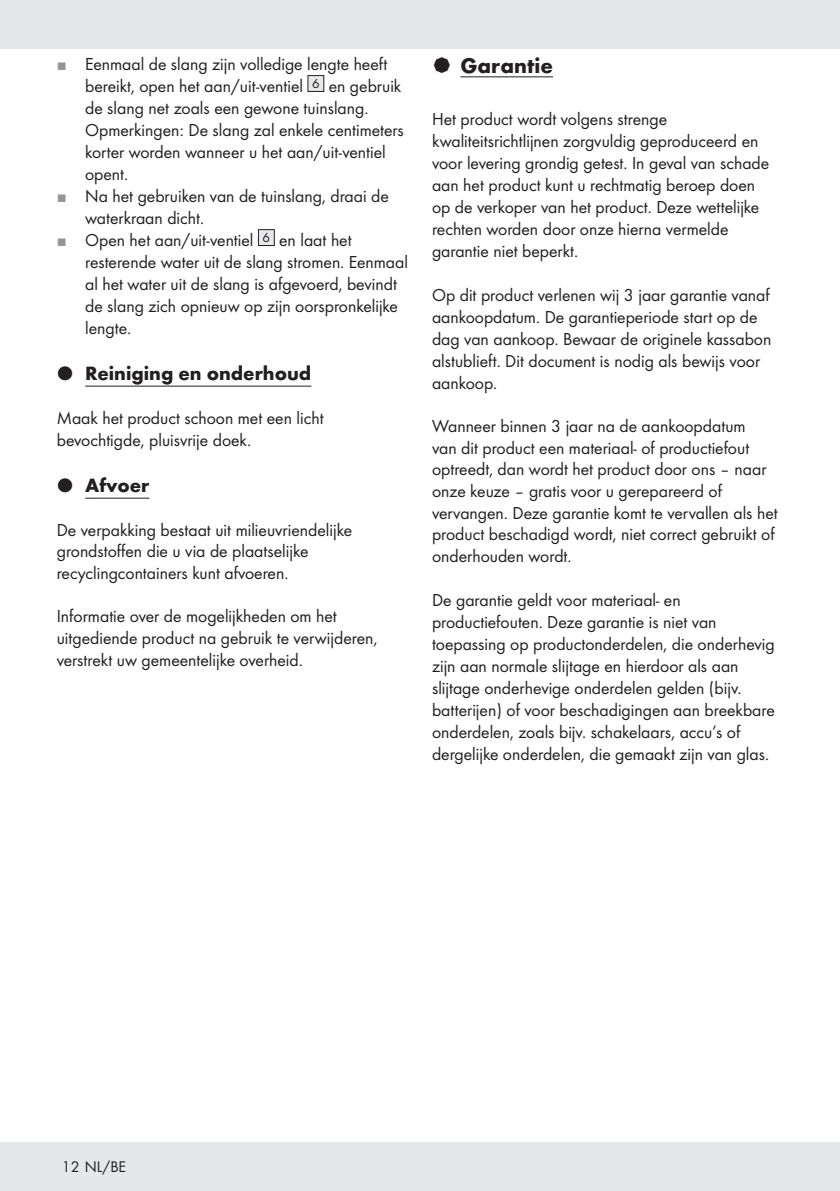
<style>
.page{position:relative;width:840px;height:1191px;background:#fff}
.page>*{position:absolute;margin:0;border:0;box-sizing:border-box;transform-origin:0 0}
.t1{font:700 22px "Futura";color:#231f20}
.t2{font:700 20px "Futura";color:#231f20}
.t3{font:18px/22px "Futura Boo";color:#231f20}
.t4{font:16px "Futura Boo";color:#231f20}
.s1{font-family:"European Pi Three";color:#939598}
.s2{font-family:"European Pi Three";font-weight:400}
</style>
<div class="page">
<div style="left:0;top:1142px;width:839px;height:49px;background:#e6e7e9"></div>
<div style="left:0;top:0;width:839px;height:48px;background:#e6e7e9"></div>
<hr style="left:85px;top:385px;width:226px;height:1px;background:#231f20">
<hr style="left:85px;top:497px;width:64px;height:1px;background:#231f20">
<div style="left:308px;top:76px;width:15px;height:15px;background:#e6e7e9"></div>
<div style="left:307px;top:75px;width:17px;height:17px;border:1px solid #231f20"></div>
<div style="left:258px;top:230px;width:16px;height:15px;background:#e6e7e9"></div>
<div style="left:258px;top:229px;width:16px;height:17px;border:1px solid #231f20"></div>
<hr style="left:460px;top:76px;width:92px;height:1px;background:#231f20">
<p class="t3" style="left:57px;top:52px;width:332px"><span class="s1">J</span> Eenmaal de slang zijn volledige lengte heeft</p>
<p class="t3" style="left:85px;top:74px;width:317px">bereikt, open het aan/uit-ventiel <sup>6</sup> en gebruik</p>
<p class="t3" style="left:85px;top:96px;width:285px">de slang net zoals een gewone tuinslang.</p>
<p class="t3" style="left:85px;top:118px;width:320px">Opmerkingen: De slang zal enkele centimeters</p>
<p class="t3" style="left:85px;top:140px;width:302px">korter worden wanneer u het aan/uit-ventiel</p>
<p class="t3" style="left:85px;top:162px;width:45px">opent.</p>
<p class="t3" style="left:57px;top:184px;width:333px"><span class="s1">J</span> Na het gebruiken van de tuinslang, draai de</p>
<p class="t3" style="left:85px;top:206px;width:120px">waterkraan dicht.</p>
<p class="t3" style="left:57px;top:228px;width:296px"><span class="s1">J</span> Open het aan/uit-ventiel <sup>6</sup> en laat het</p>
<p class="t3" style="left:85px;top:250px;width:324px">resterende water uit de slang stromen. Eenmaal</p>
<p class="t3" style="left:85px;top:272px;width:313px">al het water uit de slang is afgevoerd, bevindt</p>
<p class="t3" style="left:85px;top:294px;width:314px">de slang zich opnieuw op zijn oorspronkelijke</p>
<p class="t3" style="left:85px;top:316px;width:47px">lengte.</p>
<p class="t2" style="left:57px;top:358px;width:256px"><span class="s2">P</span> Reiniging en onderhoud</p>
<p class="t3" style="left:57px;top:406px;width:268px">Maak het product schoon met een licht bevochtigde, pluisvrije doek.</p>
<p class="t2" style="left:57px;top:470px;width:94px"><span class="s2">P</span> Afvoer</p>
<p class="t3" style="left:57px;top:518px;width:297px">De verpakking bestaat uit milieuvriendelijke grondstoffen die u via de plaatselijke recyclingcontainers kunt afvoeren.</p>
<p class="t3" style="left:57px;top:604px;width:322px">Informatie over de mogelijkheden om het uitgediende product na gebruik te verwijderen, verstrekt uw gemeentelijke overheid.</p>
<p class="t1" style="left:432px;top:49px;width:122px">▪ Garantie</p>
<p class="t3" style="left:432px;top:107px;width:338px">Het product wordt volgens strenge kwaliteitsrichtlijnen zorgvuldig geproduceerd en voor levering grondig getest. In geval van schade aan het product kunt u rechtmatig beroep doen op de verkoper van het product. Deze wettelijke rechten worden door onze hierna vermelde garantie niet beperkt.</p>
<p class="t3" style="left:432px;top:283px;width:341px">Op dit product verlenen wij 3 jaar garantie vanaf aankoopdatum. De garantieperiode start op de dag van aankoop. Bewaar de originele kassabon alstublieft. Dit document is nodig als bewijs voor aankoop.</p>
<p class="t3" style="left:432px;top:414px;width:347px">Wanneer binnen 3 jaar na de aankoopdatum<br>van dit product een materiaal- of productiefout optreedt, dan wordt het product door ons – naar onze keuze – gratis voor u gerepareerd of vervangen. Deze garantie komt te vervallen als het product beschadigd wordt, niet correct gebruikt of onderhouden wordt.</p>
<p class="t3" style="left:432px;top:588px;width:344px">De garantie geldt voor materiaal- en productiefouten. Deze garantie is niet van toepassing op productonderdelen, die onderhevig zijn aan normale slijtage en hierdoor als aan slijtage onderhevige onderdelen gelden (bijv. batterijen) of voor beschadigingen aan breekbare onderdelen, zoals bijv. schakelaars, accu’s of dergelijke onderdelen, die gemaakt zijn van glas.</p>
<p class="t4" style="left:62px;top:1155px;width:66px">12 NL/BE</p>
</div>
